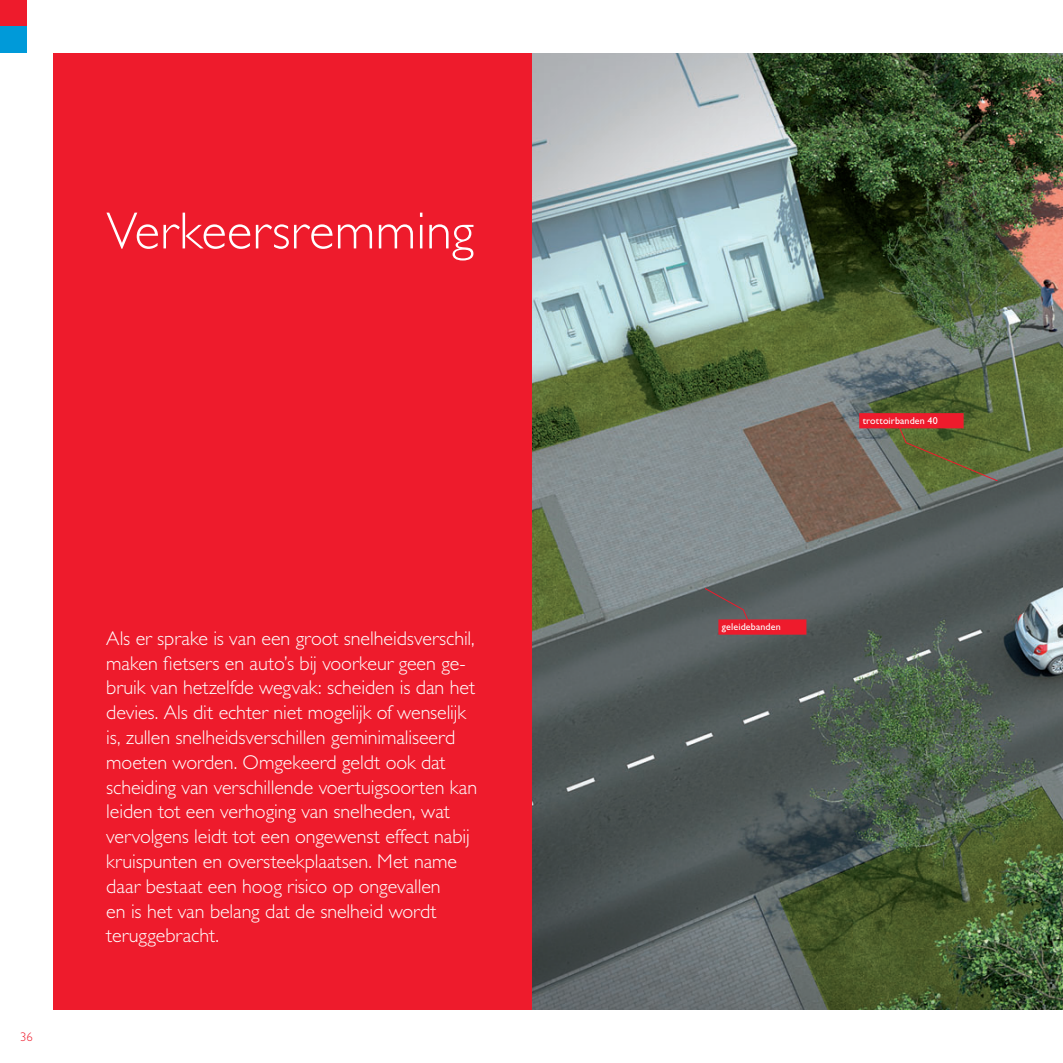
<style>
.page{position:relative;width:1063px;height:1063px;background:#fff}
.page>*{position:absolute;margin:0;border:0;box-sizing:border-box;transform-origin:0 0}
.t1{font:300 52.5px "Gill Sans";letter-spacing:.005em;color:#fff}
.t2{font:300 20px/24.8px "Gill Sans";letter-spacing:-.005em;color:#fff}
.t3{font:300 12.5px "Gill Sans";color:#ee1b2c}
.t4{font:10px "Gill Sans";letter-spacing:.015em;color:#fff}
</style>
<div class="page">
<img style="left:531px;top:53px;width:532px;height:957px">
<div style="left:0;top:0;width:27px;height:27px;background:#ee1b2c"></div>
<div style="left:0;top:27px;width:27px;height:26px;background:#009ad9"></div>
<div style="left:53px;top:53px;width:478px;height:957px;background:#ee1b2c"></div>
<svg style="left:704px;top:588px;width:48px;height:40px;background:#595a5b"></svg>
<svg style="left:898px;top:424px;width:100px;height:58px;background:#606c39"></svg>
<div style="left:718px;top:619px;width:88px;height:16px;background:#ee1b2c"></div>
<div style="left:859px;top:413px;width:105px;height:15px;background:#ee1b2c"></div>
<h1 class="t1" style="left:106px;top:211px;width:369px">Verkeersremming</h1>
<p class="t3" style="left:20px;top:1032px;width:14px">36</p>
<p class="t2" style="left:106px;top:628px;width:372px">Als er sprake is van een groot snelheidsverschil, maken fietsers en auto’s bij voorkeur geen ge&shy;bruik van hetzelfde wegvak: scheiden is dan het devies. Als dit echter niet mogelijk of wenselijk is, zullen snelheidsverschillen geminimaliseerd moeten worden. Omgekeerd geldt ook dat scheiding van verschillende voertuigsoorten kan leiden tot een verhoging van snelheden, wat vervolgens leidt tot een ongewenst effect nabij kruispunten en oversteekplaatsen. Met name daar bestaat een hoog risico op ongevallen<br>en is het van belang dat de snelheid wordt teruggebracht.</p>
<p class="t4" style="left:722px;top:623px;width:60px">geleidebanden</p>
<p class="t4" style="left:863px;top:417px;width:77px">trottoirbanden 40</p>
</div>
